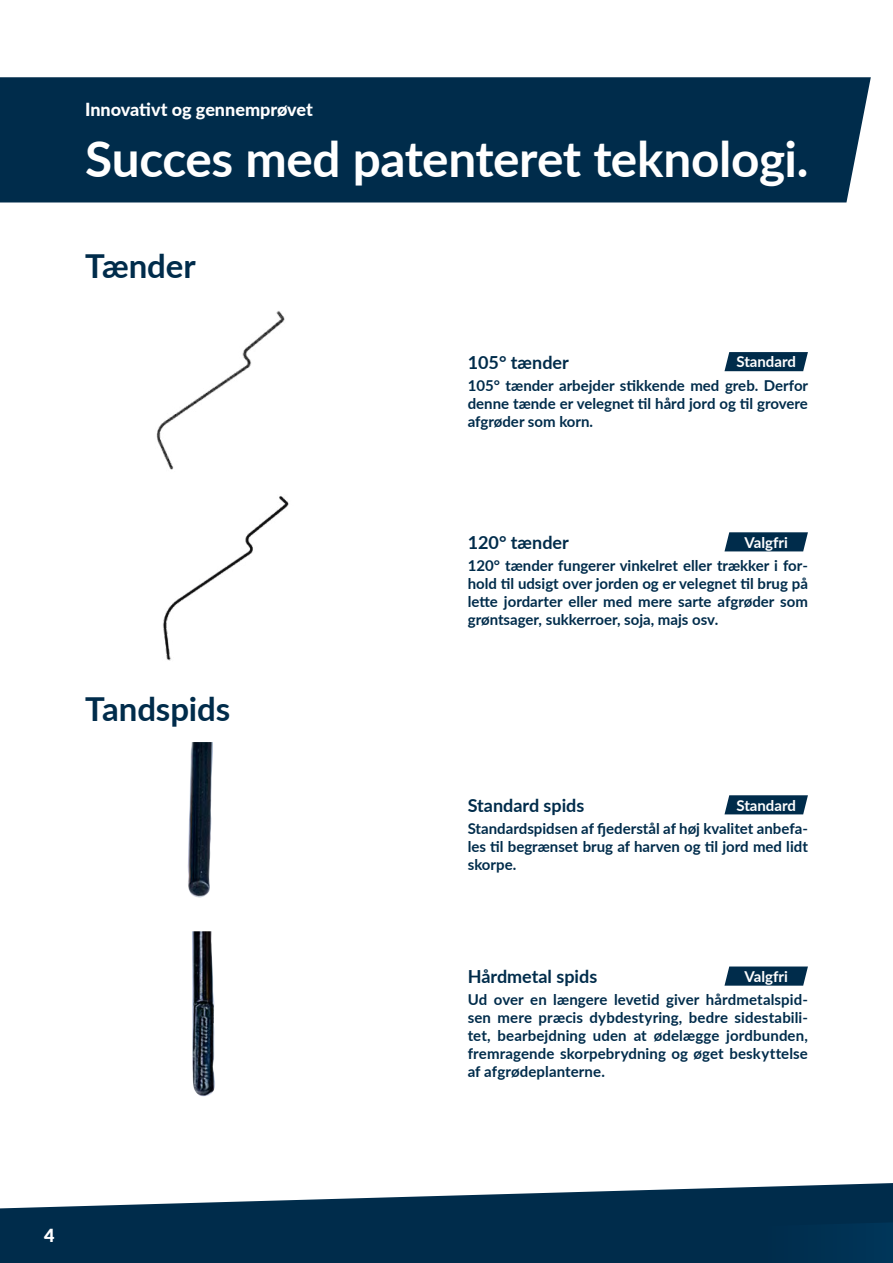
<style>
.page{position:relative;width:893px;height:1263px;background:#fff}
.page>*{position:absolute;margin:0;border:0;box-sizing:border-box;transform-origin:0 0}
.t1{font:700 49.5px "Lato";letter-spacing:-.01em;color:#fff}
.t2{font:700 33px "Lato";color:#002c4b}
.t3{font:700 18px "Lato";color:#002c4b}
.t4{font:800 18px "Lato";letter-spacing:-.005em;color:#fff}
.t5{font:900 18px "Lato";color:#fff}
.t6{font:700 15px/18px "Lato";color:#002c4b;text-align:justify}
.t7{font:700 15px "Lato";color:#fff}
</style>
<div class="page">
<div style="left:0;top:77px;width:871px;height:125px;background:#002c4b"></div>
<svg style="left:0;top:1183px;width:893px;height:80px;fill:#002c4b"></svg>
<div style="left:759px;top:1222px;width:134px;height:41px;background:#003151"></div>
<img style="left:187px;top:742px;width:26px;height:156px">
<img style="left:156px;top:311px;width:129px;height:159px">
<img style="left:192px;top:931px;width:23px;height:166px">
<img style="left:163px;top:496px;width:126px;height:165px">
<svg style="left:724px;top:532px;width:84px;height:19px;background:#143c59"></svg>
<svg style="left:724px;top:795px;width:84px;height:19px;background:#133c58"></svg>
<svg style="left:724px;top:966px;width:84px;height:20px;background:#1a415d"></svg>
<svg style="left:724px;top:352px;width:84px;height:19px;background:#113a56"></svg>
<p class="t4" style="left:85px;top:96px;width:229px">Innovativt og gennemprøvet</p>
<h1 class="t1" style="left:85px;top:123px;width:725px">Succes med patenteret teknologi.</h1>
<h2 class="t2" style="left:85px;top:241px;width:112px">Tænder</h2>
<h2 class="t2" style="left:85px;top:684px;width:147px">Tandspids</h2>
<p class="t3" style="left:468px;top:349px;width:103px">105° tænder</p>
<p class="t7" style="left:736px;top:351px;width:61px">Standard</p>
<p class="t6" style="left:468px;top:376px;width:342px">105° tænder arbejder stikkende med greb. Derfor denne tænde er velegnet til hård jord og til grovere afgrøder som korn.</p>
<p class="t3" style="left:468px;top:529px;width:103px">120° tænder</p>
<p class="t7" style="left:744px;top:531px;width:45px">Valgfri</p>
<p class="t6" style="left:468px;top:556px;width:342px">120° tænder fungerer vinkelret eller trækker i for&shy;hold til udsigt over jorden og er velegnet til brug på lette jordarter eller med mere sarte afgrøder som grøntsager, sukkerroer, soja, majs osv.</p>
<p class="t3" style="left:468px;top:792px;width:118px">Standard spids</p>
<p class="t7" style="left:736px;top:794px;width:61px">Standard</p>
<p class="t6" style="left:468px;top:819px;width:342px">Standardspidsen af fjederstål af høj kvalitet anbefa&shy;les til begrænset brug af harven og til jord med lidt skorpe.</p>
<p class="t3" style="left:468px;top:963px;width:131px">Hårdmetal spids</p>
<p class="t7" style="left:744px;top:965px;width:45px">Valgfri</p>
<p class="t6" style="left:468px;top:990px;width:342px">Ud over en længere levetid giver hårdmetalspid&shy;sen mere præcis dybdestyring, bedre sidestabili&shy;tet, bearbejdning uden at ødelægge jordbunden, fremragende skorpebrydning og øget beskyttelse af afgrødeplanterne.</p>
<p class="t5" style="left:44px;top:1221px;width:12px">4</p>
</div>
